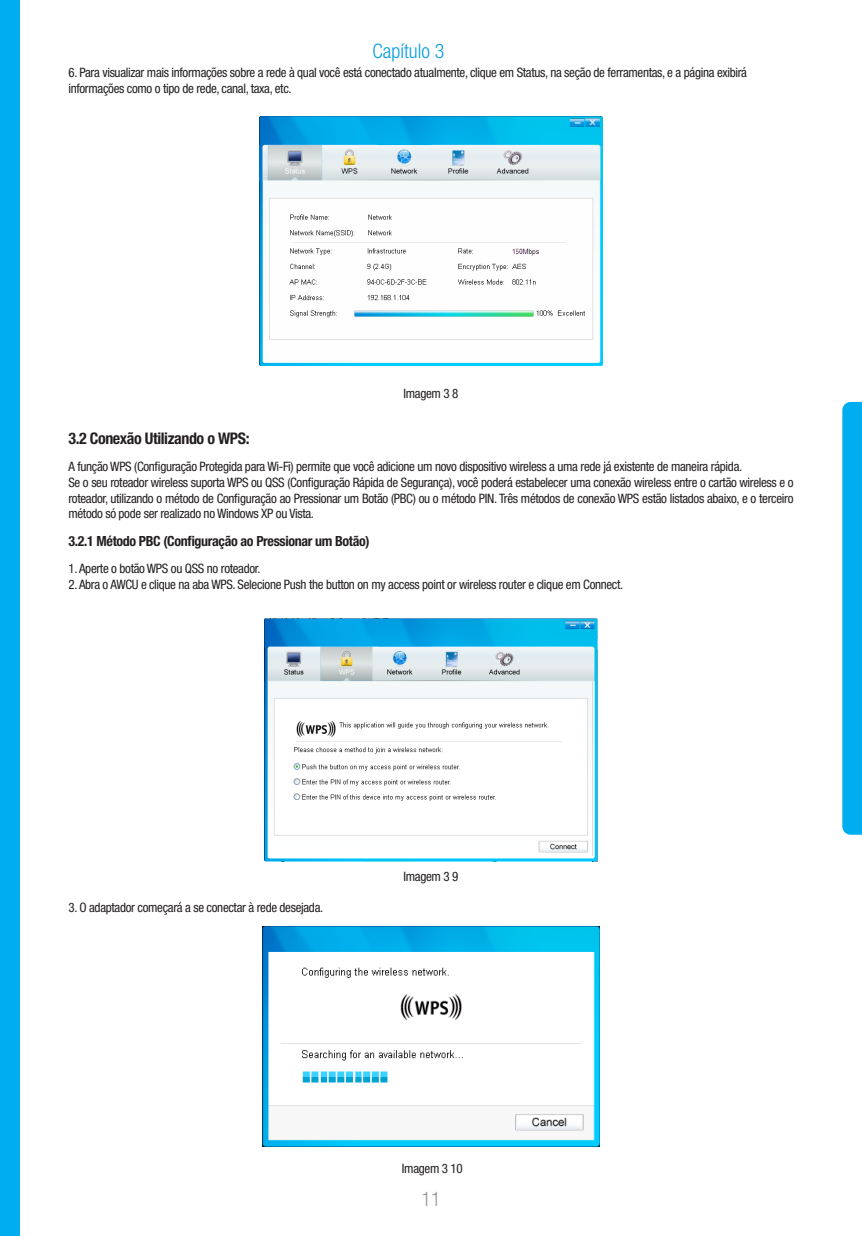
<style>
.page{position:relative;width:862px;height:1236px;background:#fff}
.page>*{position:absolute;margin:0;border:0;box-sizing:border-box;transform-origin:0 0}
.t1{font:300 condensed 20px "Helvetica Neue LT Std";color:#069ddc}
.t2{font:300 condensed 20px "Helvetica Neue LT Std";color:#939598}
.t3{font:700 condensed 16px "Helvetica Neue LT Std";letter-spacing:-.025em;color:#231f20}
.t4{font:700 condensed 14px "Helvetica Neue LT Std";letter-spacing:-.025em;color:#231f20}
.t5{font:condensed 13px/15.6px "Helvetica Neue LT Std";letter-spacing:-.025em;color:#231f20}
</style>
<div class="page">
<div style="left:0;top:0;width:20px;height:1236px;background:#00aeef"></div>
<svg style="left:842px;top:402px;width:20px;height:433px;background:#09b1ef"></svg>
<img style="left:259px;top:116px;width:343px;height:249px">
<img style="left:264px;top:619px;width:334px;height:243px">
<img style="left:262px;top:926px;width:338px;height:221px">
<h1 class="t1" style="left:372px;top:39px;width:73px">Capítulo 3</h1>
<p class="t5" style="left:68px;top:65px;width:680px">6. Para visualizar mais informações sobre a rede à qual você está conectado atualmente, clique em Status, na seção de ferramentas, e a página exibirá informações como o tipo de rede, canal, taxa, etc.</p>
<p class="t5" style="left:403px;top:386px;width:56px">Imagem 3 8</p>
<p class="t3" style="left:68px;top:429px;width:182px">3.2 Conexão Utilizando o WPS:</p>
<p class="t5" style="left:68px;top:459px;width:726px">A função WPS (Configuração Protegida para Wi-Fi) permite que você adicione um novo dispositivo wireless a uma rede já existente de maneira rápida.<br>Se o seu roteador wireless suporta WPS ou QSS (Configuração Rápida de Segurança), você poderá estabelecer uma conexão wireless entre o cartão wireless e o roteador, utilizando o método de Configuração ao Pressionar um Botão (PBC) ou o método PIN. Três métodos de conexão WPS estão listados abaixo, e o terceiro método só pode ser realizado no Windows XP ou Vista.</p>
<p class="t4" style="left:68px;top:533px;width:303px">3.2.1 Método PBC (Configuração ao Pressionar um Botão)</p>
<p class="t5" style="left:68px;top:561px;width:194px">1. Aperte o botão WPS ou QSS no roteador.</p>
<p class="t5" style="left:68px;top:576px;width:556px">2. Abra o AWCU e clique na aba WPS. Selecione Push the button on my access point or wireless router e clique em Connect.</p>
<p class="t5" style="left:68px;top:899px;width:256px">3. O adaptador começará a se conectar à rede desejada.</p>
<p class="t5" style="left:403px;top:868px;width:56px">Imagem 3 9</p>
<p class="t5" style="left:402px;top:1160px;width:62px">Imagem 3 10</p>
<h1 class="t2" style="left:421px;top:1187px;width:21px">11</h1>
</div>
